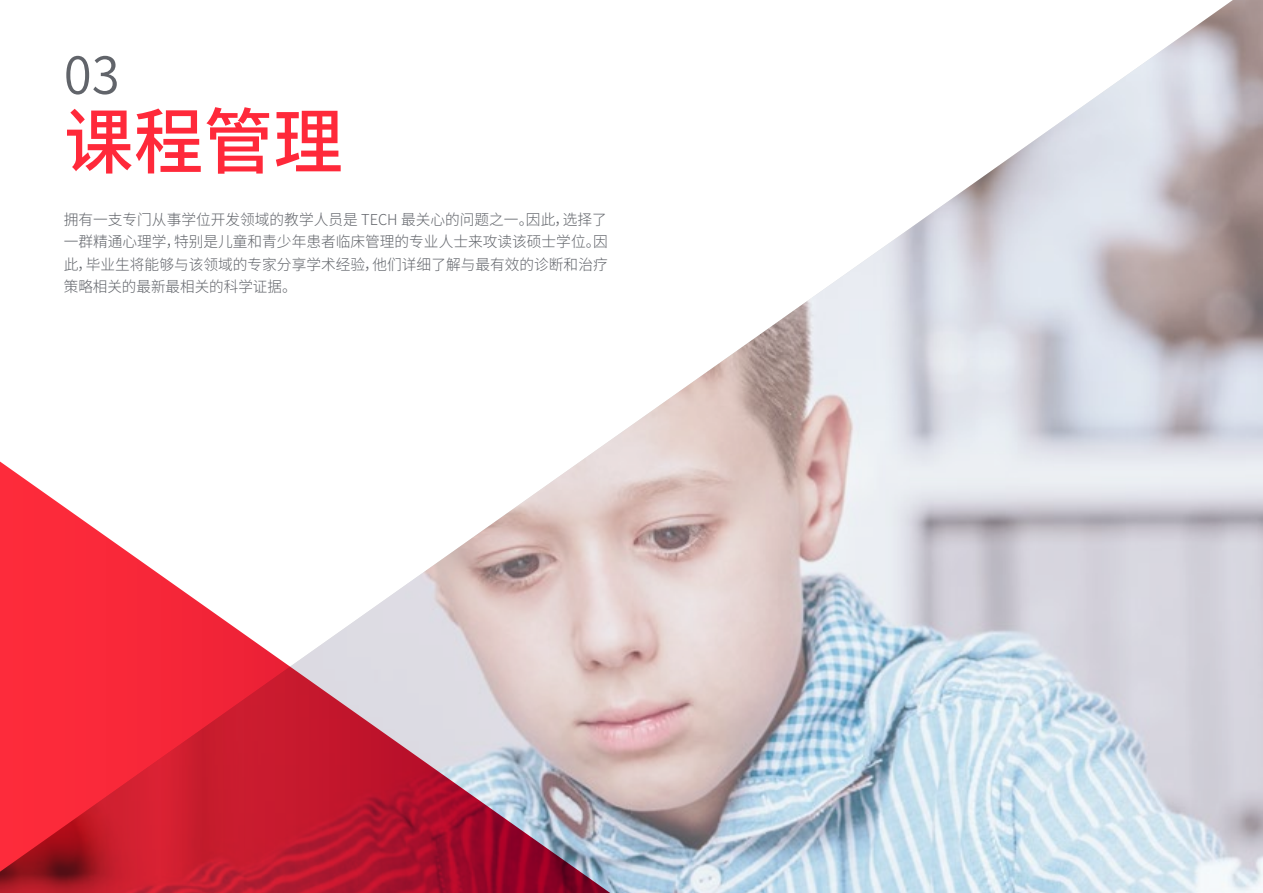
<style>
.page{position:relative;width:1263px;height:893px;background:#fff}
.page>*{position:absolute;margin:0;border:0;box-sizing:border-box;transform-origin:0 0}
.t1{font:500 72px "Source Han Sans CN";color:#ff293a}
.t2{font:52.5px "Source Han Sans CN";color:#61646a}
.t3{font:300 15px/22.5px "Source Han Sans CN";color:#61646a;text-align:justify}
</style>
<div class="page">
<img style="left:602px;top:0;width:661px;height:893px">
<svg style="left:0;top:446px;width:640px;height:447px"></svg>
<h2 class="t2" style="left:64px;top:45px;width:57px">03</h2>
<h1 class="t1" style="left:64px;top:101px;width:281px">课程管理</h1>
<p class="t3" style="left:64px;top:208px;width:545px">拥有一支专门从事学位开发领域的教学人员是 TECH 最关心的问题之一。因此，选择了一群精通心理学，特别是儿童和青少年患者临床管理的专业人士来攻读该硕士学位。因此，毕业生将能够与该领域的专家分享学术经验，他们详细了解与最有效的诊断和治疗策略相关的最新最相关的科学证据。</p>
</div>
